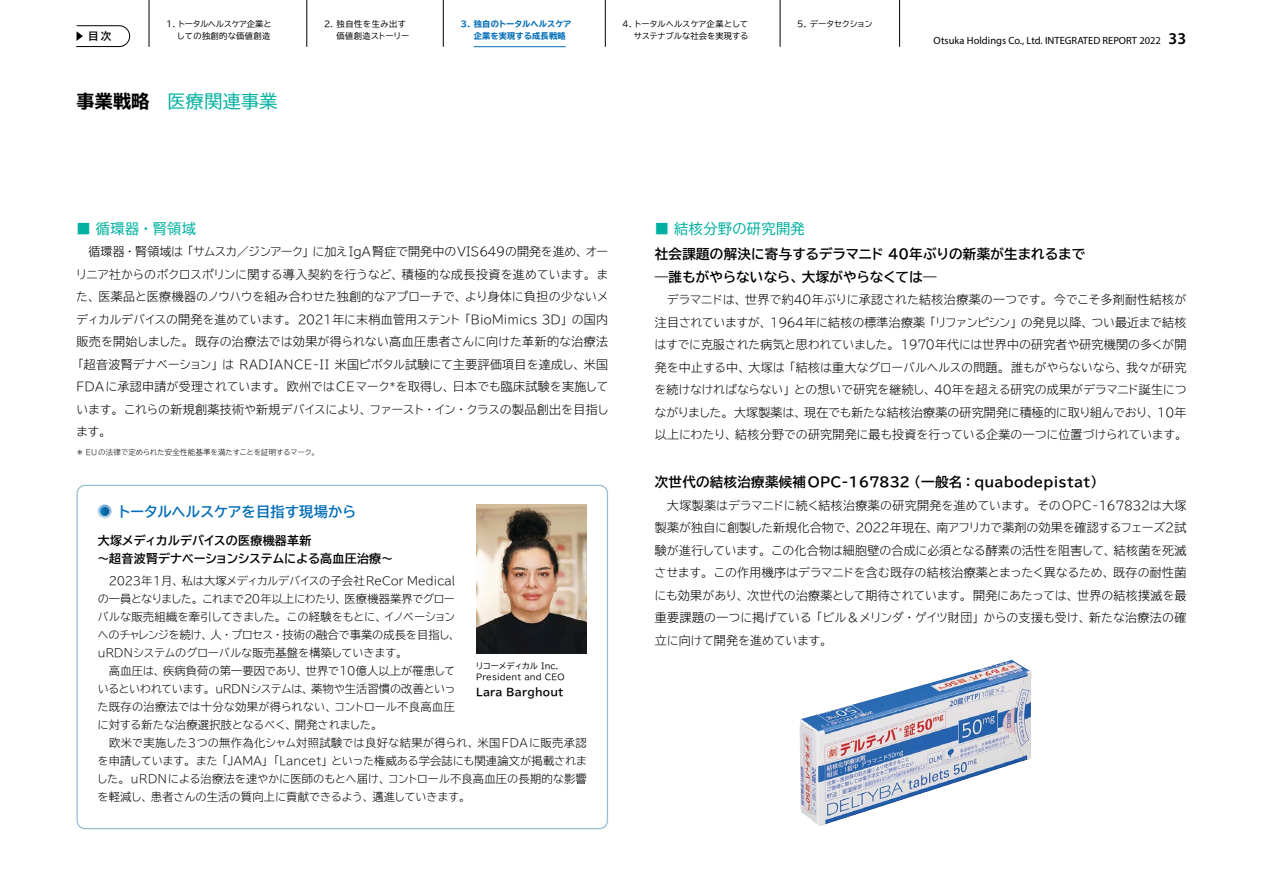
<style>
.page{position:relative;width:1263px;height:893px;background:#fff}
.page>*{position:absolute;margin:0;border:0;box-sizing:border-box;transform-origin:0 0}
.t1{font:18px "TBUD Go Std";letter-spacing:.02em;color:#00b1a0}
.t2{font:14.25px "TBUD Go Std";letter-spacing:.02em;color:#00b1a0}
.t3{font:700 14.25px "TBUD Go Std";letter-spacing:-.01em;color:#036eb8}
.t4{font:700 13.5px/22.5px "TBUD Go Std";letter-spacing:.02em;color:#000}
.t5{font:300 12px/22.5px "TBUD Go Std Super";color:#000;text-align:justify}
.t6{font:300 12px "TBUD Go Std Super";letter-spacing:.025em;color:#000}
.t7{font:300 12px "TBUD Go Std Super";letter-spacing:-.02em;color:#000}
.t8{font:700 12px/18px "TBUD Go Std";color:#000}
.t9{font:300 11.25px/18px "TBUD Go Std Super";color:#000}
.t10{font:10.5px "Myriad Pro";color:#000}
.t11{font:700 10.5px "TBUD Go Std";letter-spacing:.02em;color:#000}
.t12{font:8.25px/12px "TBUD Go Std";letter-spacing:.005em;color:#000;text-align:right}
.t13{font:700 expanded 8.25px/12px "TBUD Go Std";letter-spacing:.01em;color:#036eb8}
.t14{font:8.25px/12px "TBUD Go Std";letter-spacing:.045em;color:#000}
.t15{font:8.25px "TBUD Go Std";letter-spacing:-.055em;color:#000}
.t16{font:300 7.5px "TBUD Go Std Super";color:#000}
.s1{font-weight:600;font-size:16.5px}
.s2{font-weight:700;font-stretch:expanded;color:#000}
</style>
<div class="page">
<svg style="left:98px;top:504px;width:14px;height:14px"></svg>
<svg style="left:100px;top:507px;width:9px;height:9px"></svg>
<img style="left:476px;top:505px;width:111px;height:149px">
<img style="left:800px;top:660px;width:232px;height:166px">
<hr style="left:306px;top:0;width:1px;height:47px;background:#000">
<hr style="left:149px;top:0;width:1px;height:47px;background:#000">
<hr style="left:443px;top:0;width:1px;height:47px;background:#000">
<hr style="left:605px;top:0;width:1px;height:47px;background:#000">
<hr style="left:780px;top:0;width:1px;height:47px;background:#000">
<hr style="left:899px;top:0;width:1px;height:47px;background:#000">
<svg style="left:76px;top:25px;width:54px;height:22px"></svg>
<hr style="left:474px;top:46px;width:92px;height:1px;background:#036eb8">
<p class="t14" style="left:336px;top:18px;width:74px;text-indent:-13px">2. 独自性を生み出す価値創造ストーリー</p>
<p class="t12" style="left:622px;top:18px;width:127px">4. トータルヘルスケア企業としてサステナブルな社会を実現する</p>
<p class="t15" style="left:797px;top:17px;width:77px">5. データセクション</p>
<p class="t13" style="left:474px;top:18px;width:99px;text-indent:-13px">3. 独自のトータルヘルスケア企業を実現する成長戦略</p>
<p class="t12" style="left:166px;top:18px;width:107px">1. トータルヘルスケア企業としての独創的な価値創造</p>
<p class="t11" style="left:77px;top:28px;width:36px">　目次</p>
<p class="t10" style="left:934px;top:34px;width:254px">Otsuka Holdings Co., Ltd. INTEGRATED REPORT 2022 <span class="s1">33</span></p>
<h1 class="t1" style="left:77px;top:86px;width:202px"><span class="s2">事業戦略　</span>医療関連事業</h1>
<p class="t2" style="left:77px;top:217px;width:121px">■ 循環器・腎領域</p>
<p class="t5" style="left:77px;top:240px;width:533px">　循環器・腎領域は「サムスカ／ジンアーク」に加えIgA腎症で開発中のVIS649の開発を進め、オー</p>
<p class="t5" style="left:75px;top:263px;width:535px">リニア社からのボクロスポリンに関する導入契約を行うなど、積極的な成長投資を進めています。ま</p>
<p class="t5" style="left:76px;top:285px;width:534px">た、医薬品と医療機器のノウハウを組み合わせた独創的なアプローチで、より身体に負担の少ないメ</p>
<p class="t5" style="left:76px;top:308px;width:533px">ディカルデバイスの開発を進めています。2021年に末梢血管用ステント「BioMimics 3D」の国内</p>
<p class="t5" style="left:77px;top:330px;width:533px">販売を開始しました。既存の治療法では効果が得られない高血圧患者さんに向けた革新的な治療法</p>
<p class="t6" style="left:72px;top:354px;width:538px">「超音波腎デナベーション」は RADIANCE-II 米国ピボタル試験にて主要評価項目を達成し、米国</p>
<p class="t5" style="left:77px;top:375px;width:533px">FDAに承認申請が受理されています。欧州ではCEマーク<sup>＊</sup>を取得し、日本でも臨床試験を実施して</p>
<p class="t7" style="left:76px;top:399px;width:534px">います。これらの新規創薬技術や新規デバイスにより、ファースト・イン・クラスの製品創出を目指し</p>
<p class="t5" style="left:76px;top:420px;width:37px">ます。</p>
<p class="t16" style="left:76px;top:446px;width:244px">＊ EUの法律で定められた安全性能基準を満たすことを証明するマーク。</p>
<p class="t3" style="left:117px;top:500px;width:241px">トータルヘルスケアを目指す現場から</p>
<p class="t8" style="left:97px;top:532px;width:297px">大塚メディカルデバイスの医療機器革新<br>～超音波腎デナベーションシステムによる高血圧治療～</p>
<p class="t9" style="left:97px;top:572px;width:492px">　2023年1月、私は大塚メディカルデバイスの子会社 ReCor Medical<br>の一員となりました。これまで20年以上にわたり、医療機器業界でグロー<br>バルな販売組織を牽引してきました。この経験をもとに、イノベーション<br>へのチャレンジを続け、人・プロセス・技術の融合で事業の成長を目指し、<br>uRDNシステムのグローバルな販売基盤を構築していきます。<br>　高血圧は、疾病負荷の第一要因であり、世界で10億人以上が罹患して<br>いるといわれています。uRDNシステムは、薬物や生活習慣の改善といっ<br>た既存の治療法では十分な効果が得られない、コントロール不良高血圧<br>に対する新たな治療選択肢となるべく、開発されました。<br>　欧米で実施した3つの無作為化シャム対照試験では良好な結果が得られ、米国 FDAに販売承認を申請しています。また「JAMA」「Lancet」といった権威ある学会誌にも関連論文が掲載されました。uRDNによる治療法を速やかに医師のもとへ届け、コントロール不良高血圧の長期的な影響を軽減し、患者さんの生活の質向上に貢献できるよう、邁進していきます。</p>
<p class="t12" style="left:475px;top:661px;width:90px;line-height:10.5px;text-align:left">リコーメディカル Inc.<br>President and CEO</p>
<p class="t11" style="left:476px;top:684px;width:89px">Lara Barghout</p>
<p class="t2" style="left:655px;top:217px;width:151px">■ 結核分野の研究開発</p>
<p class="t4" style="left:655px;top:243px;width:432px">社会課題の解決に寄与するデラマニド 40年ぶりの新薬が生まれるまで―誰もがやらないなら、大塚がやらなくては―</p>
<p class="t5" style="left:654px;top:288px;width:534px">　デラマニドは、世界で約40年ぶりに承認された結核治療薬の一つです。今でこそ多剤耐性結核が注目されていますが、1964年に結核の標準治療薬「リファンピシン」の発見以降、つい最近まで結核はすでに克服された病気と思われていました。1970年代には世界中の研究者や研究機関の多くが開発を中止する中、大塚は「結核は重大なグローバルヘルスの問題。誰もがやらないなら、我々が研究を続けなければならない」との想いで研究を継続し、40年を超える研究の成果がデラマニド誕生につながりました。大塚製薬は、現在でも新たな結核治療薬の研究開発に積極的に取り組んでおり、10年以上にわたり、結核分野での研究開発に最も投資を行っている企業の一つに位置づけられています。</p>
<p class="t4" style="left:655px;top:471px;width:450px">次世代の結核治療薬候補OPC-167832（一般名：quabodepistat）</p>
<p class="t5" style="left:654px;top:494px;width:533px">　大塚製薬はデラマニドに続く結核治療薬の研究開発を進めています。そのOPC-167832は大塚製薬が独自に創製した新規化合物で、2022年現在、南アフリカで薬剤の効果を確認するフェーズ2試験が進行しています。この化合物は細胞壁の合成に必須となる酵素の活性を阻害して、結核菌を死滅させます。この作用機序はデラマニドを含む既存の結核治療薬とまったく異なるため、既存の耐性菌にも効果があり、次世代の治療薬として期待されています。開発にあたっては、世界の結核撲滅を最重要課題の一つに掲げている「ビル&amp;メリンダ・ゲイツ財団」からの支援も受け、新たな治療法の確立に向けて開発を進めています。</p>
</div>
